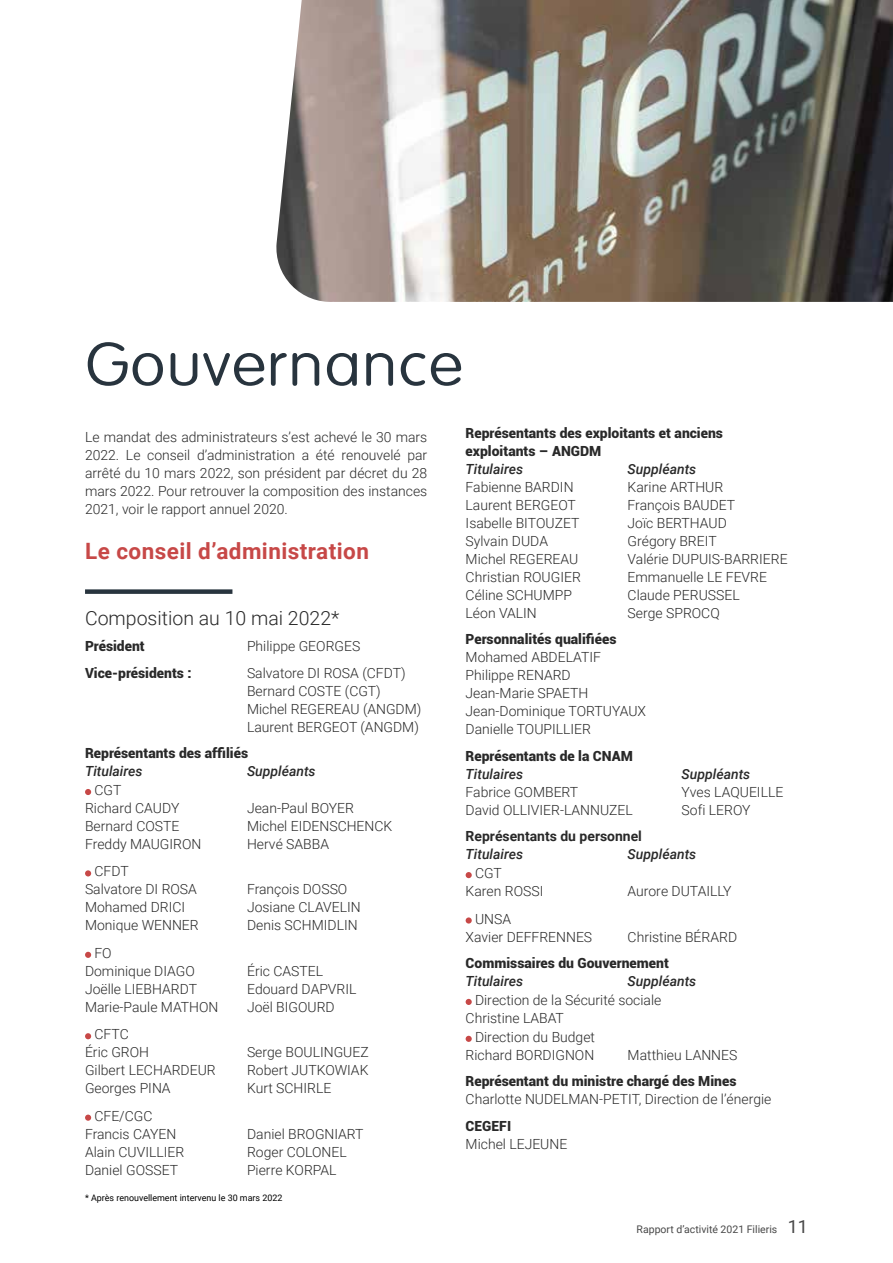
<style>
.page{position:relative;width:893px;height:1263px;background:#fff}
.page>*{position:absolute;margin:0;border:0;box-sizing:border-box;transform-origin:0 0}
.t1{font:100 60.3px "VAG Rounded Std";letter-spacing:.01em;color:#28343e;scale:1.1 1}
.t2{font:700 22.5px "Roboto";letter-spacing:.02em;color:#c74847}
.t3{font:300 19.5px "Roboto";color:#292929}
.t4{font:300 13.95px/18px "Roboto";color:#292929}
.t5{font:900 13.95px/18px "Roboto";color:#292929}
.t6{font:italic 500 13.95px "Roboto";color:#292929}
.t7{font:700 13.95px "Roboto";color:#292929}
.t8{font:10.5px "Roboto";color:#484848}
.t9{font:9px "Roboto";color:#000}
.s1{font-size:18px}
</style>
<div class="page">
<div style="left:85px;top:589px;width:147px;height:5px;background:#28343e"></div>
<svg style="left:85px;top:789px;width:6px;height:6px"></svg>
<svg style="left:85px;top:870px;width:6px;height:6px"></svg>
<svg style="left:85px;top:952px;width:6px;height:6px"></svg>
<svg style="left:85px;top:1033px;width:6px;height:6px"></svg>
<div style="left:85px;top:1114px;width:6px;height:7px;background:#c74847;border-radius:50%"></div>
<svg style="left:466px;top:872px;width:6px;height:6px"></svg>
<svg style="left:466px;top:917px;width:6px;height:6px"></svg>
<svg style="left:466px;top:999px;width:6px;height:6px"></svg>
<svg style="left:466px;top:1036px;width:6px;height:6px"></svg>
<img style="left:276px;top:0;width:617px;height:302px">
<h1 class="t1" style="left:85px;top:330px;width:345px">Gouvernance</h1>
<p class="t4" style="left:85px;top:427px;width:344px;text-align:justify">Le mandat des administrateurs s’est achevé le 30 mars 2022. Le conseil d’administration a été renouvelé par arrêté du 10 mars 2022, son président par décret du 28 mars 2022. Pour retrouver la composition des instances 2021, voir le rapport annuel 2020.</p>
<h2 class="t2" style="left:85px;top:535px;width:285px">Le conseil d’administration</h2>
<h3 class="t3" style="left:85px;top:604px;width:256px">Composition au 10 mai 2022*</h3>
<p class="t5" style="left:85px;top:637px;width:61px">Président</p>
<p class="t4" style="left:247px;top:637px;width:115px">Philippe GEORGES</p>
<p class="t5" style="left:85px;top:663px;width:108px">Vice-présidents :</p>
<p class="t4" style="left:247px;top:663px;width:176px">Salvatore DI ROSA (CFDT)<br>Bernard COSTE (CGT)<br>Michel REGEREAU (ANGDM)<br>Laurent BERGEOT (ANGDM)</p>
<p class="t5" style="left:85px;top:744px;width:165px">Représentants des affiliés</p>
<p class="t6" style="left:85px;top:761px;width:59px">Titulaires</p>
<p class="t6" style="left:247px;top:761px;width:70px">Suppléants</p>
<p class="t4" style="left:85px;top:780px;width:96px;text-indent:9px">CGT<br>Richard CAUDY</p>
<p class="t4" style="left:247px;top:798px;width:109px">Jean-Paul BOYER</p>
<p class="t4" style="left:85px;top:816px;width:96px">Bernard COSTE</p>
<p class="t4" style="left:247px;top:816px;width:147px">Michel EIDENSCHENCK</p>
<p class="t4" style="left:85px;top:834px;width:118px">Freddy MAUGIRON</p>
<p class="t4" style="left:247px;top:834px;width:84px">Hervé SABBA</p>
<p class="t4" style="left:85px;top:862px;width:113px;text-indent:9px">CFDT<br>Salvatore DI ROSA</p>
<p class="t4" style="left:247px;top:880px;width:102px">François DOSSO</p>
<p class="t4" style="left:85px;top:898px;width:102px">Mohamed DRICI</p>
<p class="t4" style="left:247px;top:898px;width:115px">Josiane CLAVELIN</p>
<p class="t4" style="left:85px;top:916px;width:115px">Monique WENNER</p>
<p class="t4" style="left:247px;top:916px;width:112px">Denis SCHMIDLIN</p>
<p class="t4" style="left:85px;top:943px;width:111px;text-indent:9px">FO<br>Dominique DIAGO</p>
<p class="t4" style="left:247px;top:961px;width:77px">Éric CASTEL</p>
<p class="t4" style="left:85px;top:979px;width:114px">Joëlle LIEBHARDT</p>
<p class="t4" style="left:247px;top:979px;width:111px">Edouard DAPVRIL</p>
<p class="t4" style="left:85px;top:997px;width:135px">Marie-Paule MATHON</p>
<p class="t4" style="left:247px;top:997px;width:89px">Joël BIGOURD</p>
<p class="t4" style="left:85px;top:1025px;width:66px;text-indent:9px">CFTC<br>Éric GROH</p>
<p class="t4" style="left:247px;top:1043px;width:123px">Serge BOULINGUEZ</p>
<p class="t4" style="left:85px;top:1061px;width:132px">Gilbert LECHARDEUR</p>
<p class="t4" style="left:247px;top:1061px;width:123px">Robert JUTKOWIAK</p>
<p class="t4" style="left:85px;top:1079px;width:87px">Georges PINA</p>
<p class="t4" style="left:247px;top:1079px;width:86px">Kurt SCHIRLE</p>
<p class="t4" style="left:85px;top:1106px;width:93px;text-indent:9px">CFE/CGC<br>Francis CAYEN</p>
<p class="t4" style="left:247px;top:1124px;width:118px">Daniel BROGNIART</p>
<p class="t4" style="left:85px;top:1142px;width:101px">Alain CUVILLIER</p>
<p class="t4" style="left:247px;top:1142px;width:101px">Roger COLONEL</p>
<p class="t4" style="left:85px;top:1160px;width:95px">Daniel GOSSET</p>
<p class="t4" style="left:247px;top:1160px;width:91px">Pierre KORPAL</p>
<p class="t9" style="left:85px;top:1192px;width:199px">* Après renouvellement intervenu le 30 mars 2022</p>
<p class="t5" style="left:466px;top:423px;width:259px">Représentants des exploitants et anciens exploitants – ANGDM</p>
<p class="t6" style="left:466px;top:459px;width:59px">Titulaires</p>
<p class="t6" style="left:628px;top:459px;width:70px">Suppléants</p>
<p class="t4" style="left:466px;top:477px;width:109px">Fabienne BARDIN</p>
<p class="t4" style="left:628px;top:477px;width:97px">Karine ARTHUR</p>
<p class="t4" style="left:466px;top:495px;width:112px">Laurent BERGEOT</p>
<p class="t4" style="left:628px;top:495px;width:109px">François BAUDET</p>
<p class="t4" style="left:466px;top:513px;width:115px">Isabelle BITOUZET</p>
<p class="t4" style="left:628px;top:513px;width:101px">Joïc BERTHAUD</p>
<p class="t4" style="left:466px;top:531px;width:84px">Sylvain DUDA</p>
<p class="t4" style="left:628px;top:531px;width:91px">Grégory BREIT</p>
<p class="t4" style="left:466px;top:549px;width:114px">Michel REGEREAU</p>
<p class="t4" style="left:628px;top:549px;width:161px">Valérie DUPUIS-BARRIERE</p>
<p class="t4" style="left:466px;top:567px;width:117px">Christian ROUGIER</p>
<p class="t4" style="left:628px;top:567px;width:141px">Emmanuelle LE FEVRE</p>
<p class="t4" style="left:466px;top:585px;width:108px">Céline SCHUMPP</p>
<p class="t4" style="left:628px;top:585px;width:114px">Claude PERUSSEL</p>
<p class="t4" style="left:466px;top:603px;width:73px">Léon VALIN</p>
<p class="t4" style="left:628px;top:603px;width:94px">Serge SPROCQ</p>
<p class="t5" style="left:466px;top:630px;width:152px">Personnalités qualifiées</p>
<p class="t4" style="left:466px;top:648px;width:182px">Mohamed ABDELATIF<br>Philippe RENARD<br>Jean-Marie SPAETH<br>Jean-Dominique TORTUYAUX<br>Danielle TOUPILLIER</p>
<p class="t5" style="left:466px;top:746px;width:169px">Représentants de la CNAM</p>
<p class="t6" style="left:466px;top:764px;width:59px">Titulaires</p>
<p class="t6" style="left:682px;top:764px;width:70px">Suppléants</p>
<p class="t4" style="left:466px;top:782px;width:114px">Fabrice GOMBERT</p>
<p class="t4" style="left:682px;top:782px;width:103px">Yves LAQUEILLE</p>
<p class="t4" style="left:466px;top:800px;width:169px">David OLLIVIER-LANNUZEL</p>
<p class="t4" style="left:682px;top:800px;width:70px">Sofi LEROY</p>
<p class="t7" style="left:466px;top:826px;width:178px">Représentants du personnel</p>
<p class="t6" style="left:466px;top:844px;width:59px">Titulaires</p>
<p class="t6" style="left:628px;top:844px;width:70px">Suppléants</p>
<p class="t4" style="left:466px;top:864px;width:79px;text-indent:9px">CGT<br>Karen ROSSI</p>
<p class="t4" style="left:628px;top:882px;width:105px">Aurore DUTAILLY</p>
<p class="t4" style="left:466px;top:909px;width:128px;text-indent:9px">UNSA<br>Xavier DEFFRENNES</p>
<p class="t4" style="left:628px;top:927px;width:111px">Christine BÉRARD</p>
<p class="t5" style="left:466px;top:953px;width:205px">Commissaires du Gouvernement</p>
<p class="t6" style="left:466px;top:971px;width:59px">Titulaires</p>
<p class="t6" style="left:628px;top:971px;width:70px">Suppléants</p>
<p class="t4" style="left:475px;top:990px;width:188px">Direction de la Sécurité sociale</p>
<p class="t4" style="left:466px;top:1008px;width:100px">Christine LABAT</p>
<p class="t4" style="left:475px;top:1027px;width:122px">Direction du Budget</p>
<p class="t4" style="left:466px;top:1045px;width:130px">Richard BORDIGNON</p>
<p class="t4" style="left:628px;top:1045px;width:111px">Matthieu LANNES</p>
<p class="t5" style="left:466px;top:1072px;width:272px">Représentant du ministre chargé des Mines</p>
<p class="t4" style="left:466px;top:1090px;width:307px">Charlotte NUDELMAN-PETIT, Direction de l’énergie</p>
<p class="t5" style="left:466px;top:1116px;width:47px">CEGEFI</p>
<p class="t4" style="left:466px;top:1134px;width:103px">Michel LEJEUNE</p>
<p class="t8" style="left:637px;top:1222px;width:173px">Rapport d’activité 2021 Filieris <span class="s1">11</span></p>
</div>
